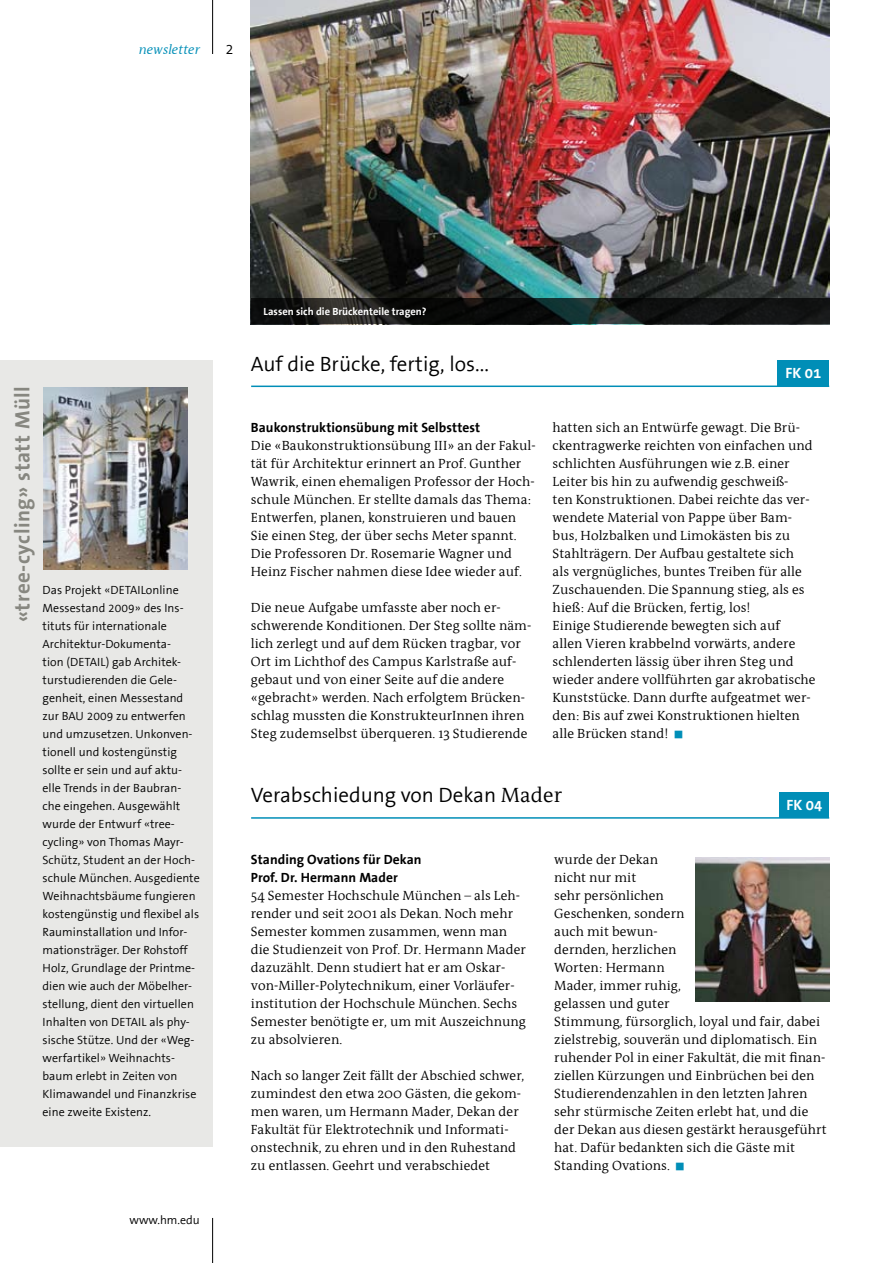
<style>
.page{position:relative;width:893px;height:1263px;background:#fff}
.page>*{position:absolute;margin:0;border:0;box-sizing:border-box;transform-origin:0 0}
.t1{font:21px "FHM The Sans";color:#000}
.t2{font:700 21px "FHM The Sans";letter-spacing:.025em;color:#878780}
.t3{font:700 15px "FHM The Sans";letter-spacing:.005em;color:#fff}
.t4{font:15px "FHM The Sans";color:#000}
.t5{font:13.5px/18px "FHM Antiqua";letter-spacing:.005em;color:#000}
.t6{font:700 13.5px/18px "FHM Antiqua";letter-spacing:.005em;color:#000}
.t7{font:italic 13.5px "FHM Antiqua";color:#008eb7}
.t8{font:12px/18px "FHM The Sans";letter-spacing:.005em;color:#000}
.t9{font:700 10.5px "FHM The Sans";color:#fff}
.s1{color:#008eb7}
.s2{font-family:"FHM Antiqua"}
</style>
<div class="page">
<hr style="left:212px;top:0;width:1px;height:54px;background:#000">
<hr style="left:212px;top:1218px;width:1px;height:45px;background:#000">
<hr style="left:251px;top:385px;width:578px;height:2px;background:#008eb7">
<div style="left:777px;top:360px;width:52px;height:26px;background:#008eb7"></div>
<div style="left:0;top:360px;width:213px;height:786px;background:#e8e8e6"></div>
<img style="left:251px;top:0;width:578px;height:298px">
<svg style="left:251px;top:298px;width:578px;height:26px;fill:#0f1111"></svg>
<img style="left:43px;top:387px;width:145px;height:182px">
<hr style="left:251px;top:817px;width:578px;height:2px;background:#008eb7">
<div style="left:780px;top:792px;width:49px;height:25px;background:#008eb7"></div>
<img style="left:695px;top:857px;width:134px;height:144px">
<p class="t7" style="left:139px;top:42px;width:63px">newsletter</p>
<p class="t4" style="left:225px;top:41px;width:10px">2</p>
<h1 class="t2" style="left:11px;top:622px;width:238px;rotate:-90deg">«tree-cycling» statt Müll</h1>
<p class="t8" style="left:43px;top:581px;width:159px">Das Projekt «DETAILonline<br>Messestand 2009» des Ins&shy;tituts für internationale<br>Architektur-Dokumenta-<br>tion (DETAIL) gab Architek&shy;turstudierenden die Gele&shy;genheit, einen Messestand zur BAU 2009 zu entwerfen und umzusetzen. Unkonven&shy;tionell und kostengünstig sollte er sein und auf aktu&shy;elle Trends in der Baubran&shy;che eingehen. Ausgewählt wurde der Entwurf «tree&shy;cycling» von Thomas Mayr-<br>Schütz, Student an der Hoch&shy;schule München. Ausgediente<br>Weihnachtsbäume fungieren kostengünstig und flexibel als<br>Rauminstallation und Infor&shy;mationsträger. Der Rohstoff<br>Holz, Grundlage der Printme&shy;dien wie auch der Möbelher&shy;stellung, dient den virtuellen<br>Inhalten von DETAIL als phy&shy;sische Stütze. Und der «Weg&shy;werfartikel» Weihnachts&shy;baum erlebt in Zeiten von<br>Klimawandel und Finanzkrise eine zweite Existenz.</p>
<p class="t8" style="left:129px;top:1211px;width:72px">www.hm.edu</p>
<p class="t9" style="left:264px;top:306px;width:164px">Lassen sich die Brückenteile tragen?</p>
<h1 class="t1" style="left:251px;top:353px;width:239px">Auf die Brücke, fertig, los...</h1>
<p class="t3" style="left:785px;top:365px;width:37px">FK 01</p>
<p class="t6" style="left:251px;top:419px;width:231px">Baukonstruktionsübung mit Selbsttest</p>
<p class="t5" style="left:251px;top:437px;width:286px">Die «Baukonstruktionsübung III» an der Fakul&shy;tät für Architektur erinnert an Prof. Gunther Wawrik, einen ehemaligen Professor der Hoch&shy;schule München. Er stellte damals das Thema:<br>Entwerfen, planen, konstruieren und bauen Sie einen Steg, der über sechs Meter spannt.<br>Die Professoren Dr. Rosemarie Wagner und Heinz Fischer nahmen diese Idee wieder auf.</p>
<p class="t5" style="left:251px;top:599px;width:282px">Die neue Aufgabe umfasste aber noch er&shy;schwerende Konditionen. Der Steg sollte näm&shy;lich zerlegt und auf dem Rücken tragbar, vor Ort im Lichthof des Campus Karlstraße auf&shy;gebaut und von einer Seite auf die andere «gebracht» werden. Nach erfolgtem Brücken&shy;schlag mussten die KonstrukteurInnen ihren Steg zudemselbst überqueren. 13 Studierende</p>
<p class="t5" style="left:553px;top:419px;width:264px">hatten sich an Entwürfe gewagt. Die Brü&shy;ckentragwerke reichten von einfachen und schlichten Ausführungen wie z.B. einer Leiter bis hin zu aufwendig geschweiß-<br>ten Konstruktionen. Dabei reichte das ver&shy;wendete Material von Pappe über Bam&shy;bus, Holzbalken und Limokästen bis zu Stahlträgern. Der Aufbau gestaltete sich<br>als vergnügliches, buntes Treiben für alle Zuschauenden. Die Spannung stieg, als es hieß: Auf die Brücken, fertig, los!<br>Einige Studierende bewegten sich auf<br>allen Vieren krabbelnd vorwärts, andere schlenderten lässig über ihren Steg und wieder andere vollführten gar akrobatische Kunststücke. Dann durfte aufgeatmet wer&shy;den: Bis auf zwei Konstruktionen hielten alle Brücken stand! <span class="s1">■</span></p>
<h1 class="t1" style="left:251px;top:784px;width:313px">Verabschiedung von Dekan <span class="s2">Mader</span></h1>
<p class="t3" style="left:786px;top:796px;width:37px">FK 04</p>
<p class="t6" style="left:251px;top:851px;width:172px">Standing Ovations für Dekan<br>Prof. Dr. Hermann Mader</p>
<p class="t5" style="left:251px;top:887px;width:277px">54 Semester Hochschule München – als Leh&shy;render und seit 2001 als Dekan. Noch mehr Semester kommen zusammen, wenn man die Studienzeit von Prof. Dr. Hermann Mader dazuzählt. Denn studiert hat er am Oskar&shy;von-Miller-Polytechnikum, einer Vorläufer&shy;institution der Hochschule München. Sechs Semester benötigte er, um mit Auszeichnung zu absolvieren.</p>
<p class="t5" style="left:251px;top:1067px;width:275px">Nach so langer Zeit fällt der Abschied schwer, zumindest den etwa 200 Gästen, die gekom&shy;men waren, um Hermann Mader, Dekan der Fakultät für Elektrotechnik und Informati&shy;onstechnik, zu ehren und in den Ruhestand zu entlassen. Geehrt und verabschiedet</p>
<p class="t5" style="left:554px;top:851px;width:274px">wurde der Dekan<br>nicht nur mit<br>sehr persönlichen<br>Geschenken, sondern<br>auch mit bewun-<br>dernden, herzlichen<br>Worten: Hermann<br>Mader, immer ruhig,<br>gelassen und guter<br>Stimmung, fürsorglich, loyal und fair, dabei zielstrebig, souverän und diplomatisch. Ein ruhender Pol in einer Fakultät, die mit finan&shy;ziellen Kürzungen und Einbrüchen bei den<br>Studierendenzahlen in den letzten Jahren sehr stürmische Zeiten erlebt hat, und die der Dekan aus diesen gestärkt herausgeführt hat. Dafür bedankten sich die Gäste mit<br>Standing Ovations. <span class="s1">■</span></p>
</div>
